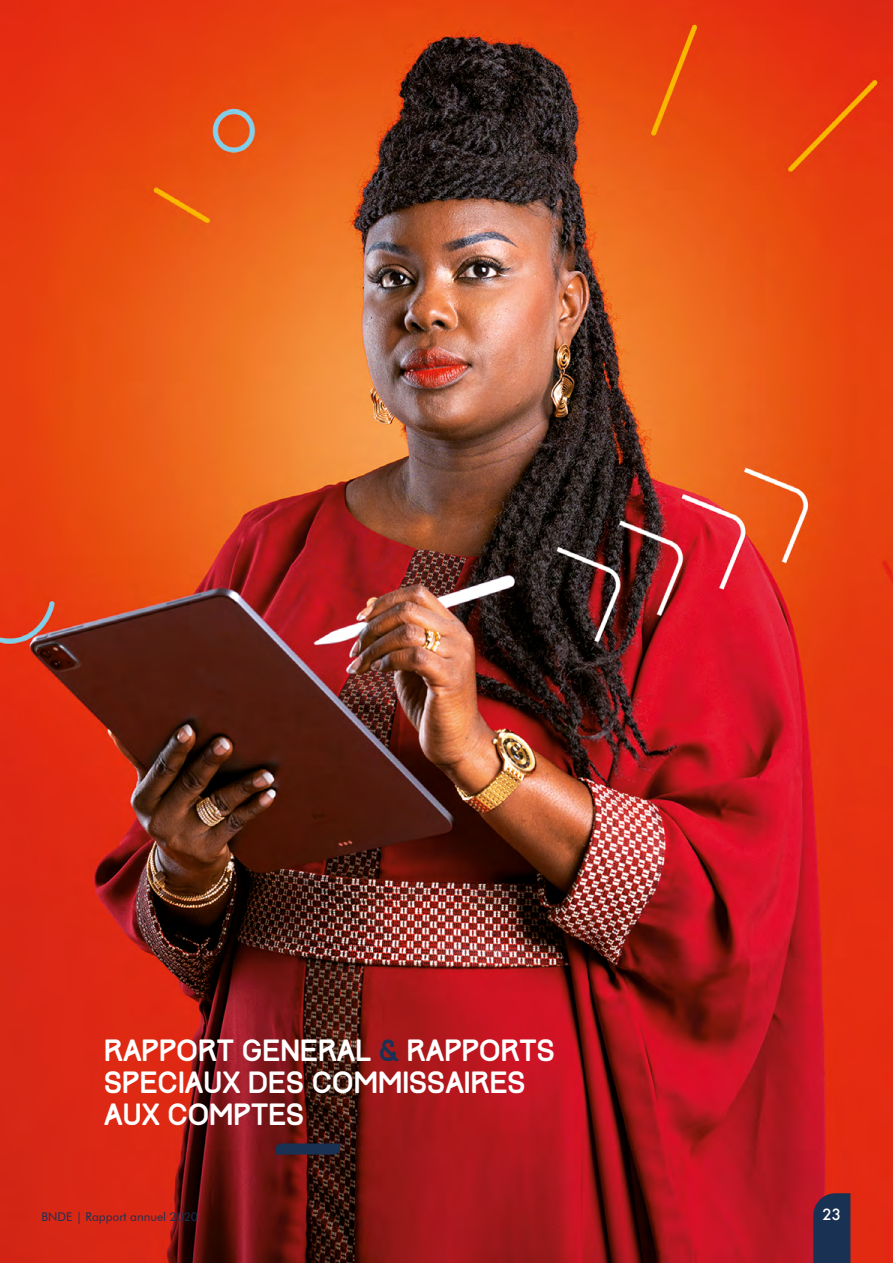
<style>
.page{position:relative;width:893px;height:1263px;background:#fff}
.page>*{position:absolute;margin:0;border:0;box-sizing:border-box;transform-origin:0 0}
.t1{font:27px/32.4px "Track";color:#fff}
.t2{font:500 15px "Futura";color:#fff}
.t3{font:12px "Futura BT";color:#193153}
.s1{color:#193153}
</style>
<div class="page">
<img style="left:0;top:0;width:893px;height:1263px">
<svg style="left:813px;top:1193px;width:37px;height:70px;background:#222f50"></svg>
<svg style="left:275px;top:1143px;width:65px;height:11px"></svg>
<p class="t1" style="left:104px;top:1035px;width:452px">RAPPORT GENERAL <span class="s1">&amp;</span> RAPPORTS<br>SPECIAUX DES COMMISSAIRES<br>AUX COMPTES</p>
<p class="t3" style="left:41px;top:1209px;width:158px">BNDE | Rapport annuel 2020</p>
<p class="t2" style="left:823px;top:1204px;width:20px">23</p>
</div>
